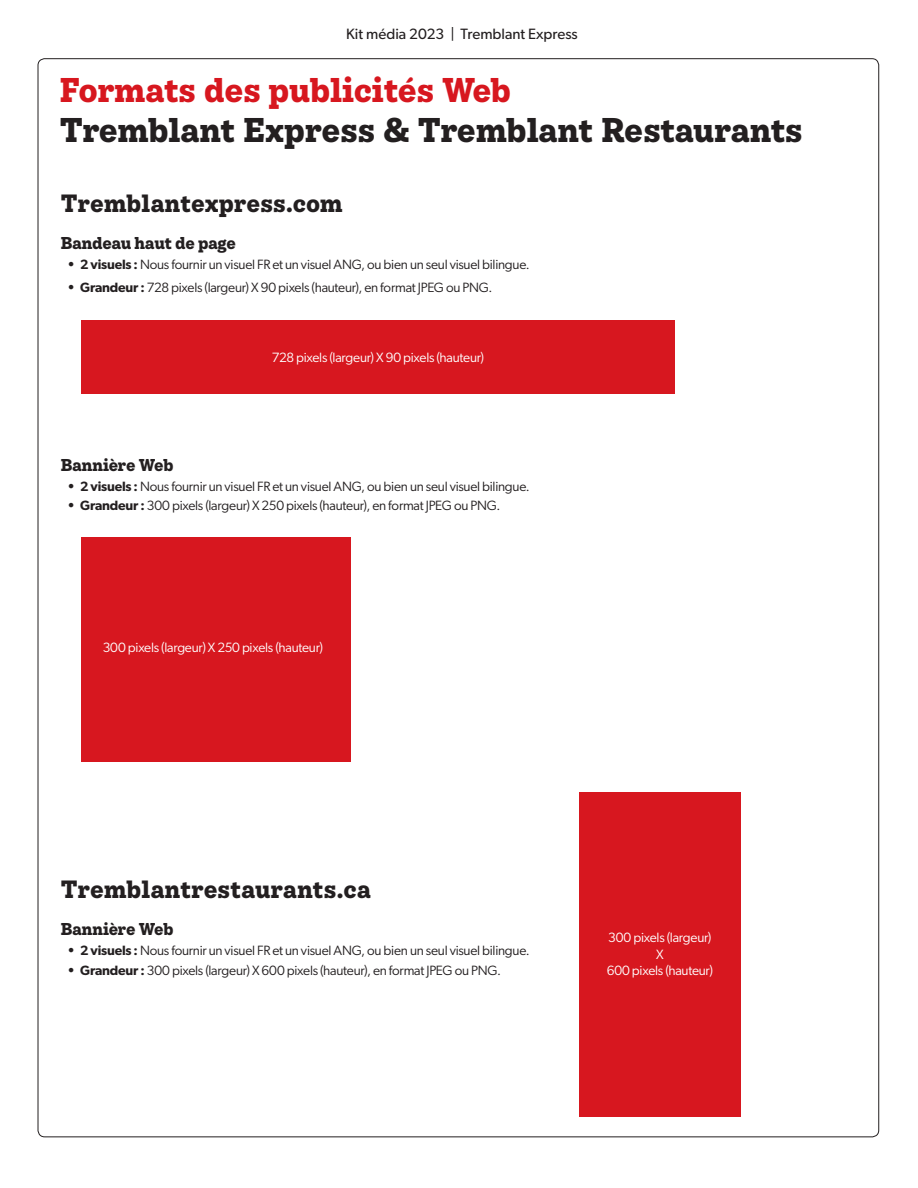
<style>
.page{position:relative;width:918px;height:1188px;background:#fff}
.page>*{position:absolute;margin:0;border:0;box-sizing:border-box;transform-origin:0 0}
.t1{font:700 33px "Ivy Style TW";letter-spacing:-.01em;color:#231f20}
.t2{font:700 33px "Ivy Style TW";letter-spacing:-.015em;color:#d7171f}
.t3{font:700 24px "Ivy Style TW";color:#231f20}
.t4{font:700 16.5px "Ivy Style TW";letter-spacing:-.02em;color:#231f20}
.t5{font:15px "Gibson";color:#231f20}
.t6{font:13.5px "Gibson";letter-spacing:-.015em;color:#231f20}
.t7{font:13.5px/16.5px "Gibson";letter-spacing:-.02em;color:#fff;text-align:center}
.s1{font-weight:600}
</style>
<div class="page">
<div style="left:81px;top:321px;width:594px;height:73px;background:#d7171f"></div>
<div style="left:81px;top:537px;width:270px;height:225px;background:#d7171f"></div>
<div style="left:579px;top:792px;width:162px;height:324px;background:#d7171f"></div>
<p class="t5" style="left:346px;top:25px;width:233px">Kit média 2023 | Tremblant Express</p>
<h1 class="t2" style="left:60px;top:63px;width:453px">Formats des publicités Web</h1>
<h1 class="t1" style="left:60px;top:103px;width:744px">Tremblant Express &amp; Tremblant Restaurants</h1>
<h2 class="t3" style="left:61px;top:184px;width:283px">Tremblantexpress.com</h2>
<p class="t4" style="left:61px;top:230px;width:177px">Bandeau haut de page</p>
<p class="t6" style="left:67px;top:256px;width:464px"><span class="s1">• 2 visuels :</span> Nous fournir un visuel FR et un visuel ANG, ou bien un seul visuel bilingue.</p>
<p class="t6" style="left:67px;top:279px;width:427px"><span class="s1">• Grandeur :</span> 728 pixels (largeur) X 90 pixels (hauteur), en format JPEG ou PNG.</p>
<p class="t7" style="left:272px;top:349px;width:214px">728 pixels (largeur) X 90 pixels (hauteur)</p>
<p class="t4" style="left:61px;top:451px;width:114px">Bannière Web</p>
<p class="t6" style="left:67px;top:478px;width:464px"><span class="s1">• 2 visuels :</span> Nous fournir un visuel FR et un visuel ANG, ou bien un seul visuel bilingue.</p>
<p class="t6" style="left:67px;top:498px;width:435px"><span class="s1">• Grandeur :</span> 300 pixels (largeur) X 250 pixels (hauteur), en format JPEG ou PNG.</p>
<p class="t7" style="left:103px;top:639px;width:222px">300 pixels (largeur) X 250 pixels (hauteur)</p>
<h2 class="t3" style="left:61px;top:870px;width:312px">Tremblantrestaurants.ca</h2>
<p class="t4" style="left:61px;top:916px;width:114px">Bannière Web</p>
<p class="t6" style="left:67px;top:942px;width:464px"><span class="s1">• 2 visuels :</span> Nous fournir un visuel FR et un visuel ANG, ou bien un seul visuel bilingue.</p>
<p class="t6" style="left:67px;top:962px;width:435px"><span class="s1">• Grandeur :</span> 300 pixels (largeur) X 600 pixels (hauteur), en format JPEG ou PNG.</p>
<p class="t7" style="left:607px;top:929px;width:108px">300 pixels (largeur)<br>X<br>600 pixels (hauteur)</p>
</div>
